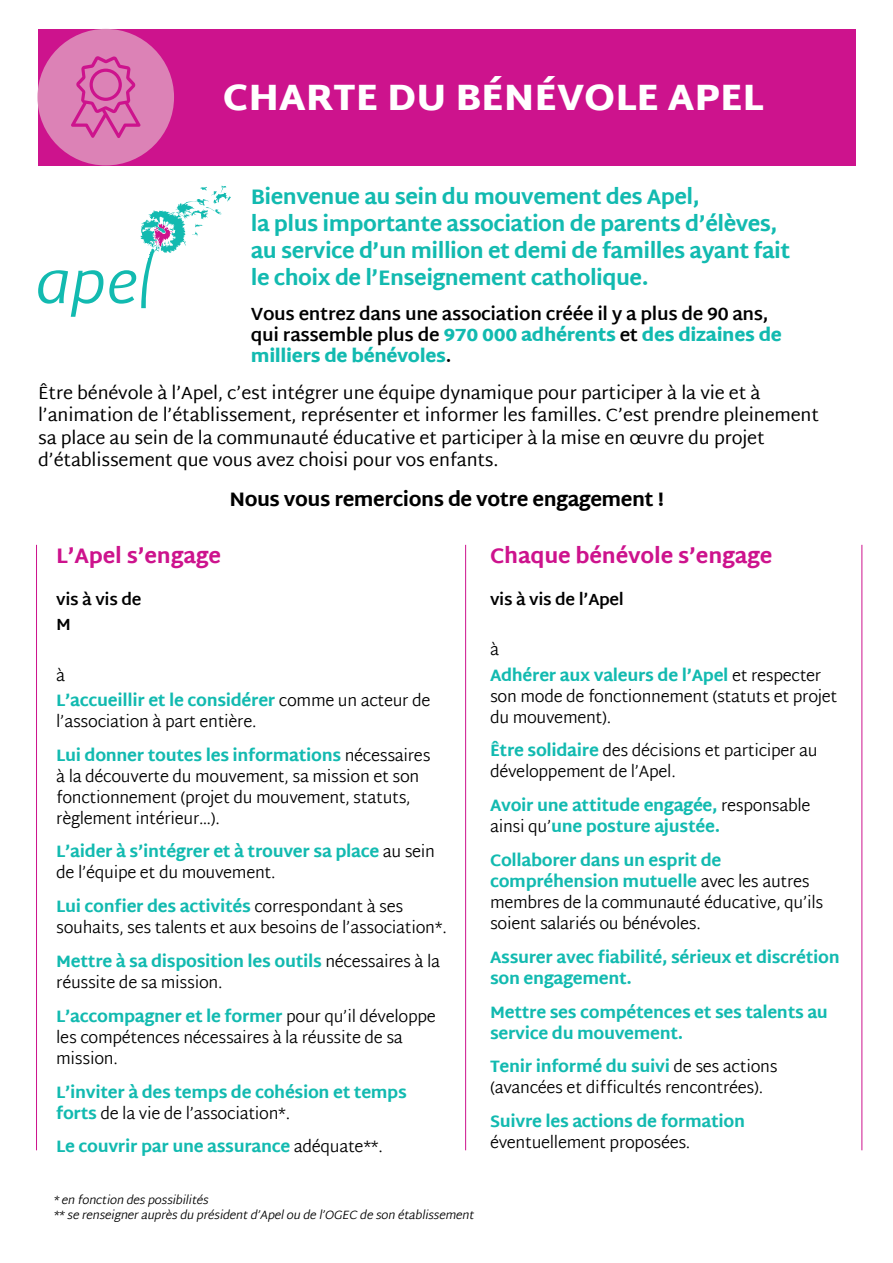
<style>
.page{position:relative;width:893px;height:1263px;background:#fff}
.page>*{position:absolute;margin:0;border:0;box-sizing:border-box;transform-origin:0 0}
._2018_inter{font:900 37.5px "Martel Sans";color:#fff}
._2018_body{font:800 21px/27px "Martel Sans";letter-spacing:-.025em;color:#12bab0}
._2018_inter-2{font:800 21px "Martel Sans";letter-spacing:-.01em;color:#cd138d}
._2018_body-2{font:800 19.5px "Martel Sans";letter-spacing:-.025em;color:#000}
._2018_body-3{font:18px/22.5px "Martel Sans";letter-spacing:-.01em;color:#000}
._2018_body-4{font:700 18px/21px "Martel Sans";letter-spacing:-.02em;color:#000}
._2018_body-5{font:300 16.5px/21px "Martel Sans";letter-spacing:-.02em;color:#000}
._2018_body-6{font:800 16.5px/21px "Martel Sans";letter-spacing:-.02em;color:#12bab0}
._2018_body-7{font:700 16.5px "Martel Sans";letter-spacing:-.02em;color:#000}
._2018_body-8{font:italic 300 12px "Martel Sans";color:#000}
.s1{font-weight:900;color:#12bab0}
.s2{font-weight:800;color:#12bab0}
.s3{font-weight:300;color:#000}
</style>
<div class="page">
<div style="left:38px;top:29px;width:817px;height:137px;background:#cd138d"></div>
<div style="left:37px;top:29px;width:137px;height:136px;background:#dc82b6;border-radius:50%"></div>
<svg style="left:38px;top:270px;width:65px;height:47px"></svg>
<svg style="left:109px;top:185px;width:122px;height:123px"></svg>
<hr style="left:465px;top:545px;width:1px;height:605px;background:#cd138d">
<hr style="left:36px;top:545px;width:1px;height:605px;background:#cd138d">
<hr style="left:861px;top:545px;width:1px;height:605px;background:#cd138d">
<svg style="left:71px;top:56px;width:70px;height:82px"></svg>
<p class="_2018_inter" style="left:223px;top:75px;width:542px">CHARTE DU BÉNÉVOLE APEL</p>
<p class="_2018_body" style="left:251px;top:184px;width:541px">Bienvenue au sein du mouvement des Apel,<br>la plus importante association de parents d’élèves, au service d’un million et demi de familles ayant fait le choix de ’l Enseignement catholique.</p>
<p class="_2018_body-4" style="left:251px;top:304px;width:533px">Vous entrez dans une association créée ayil plus de 90 ans, qui rassemble plus de <span class="s1">970 000 adhérents</span> et <span class="s1">des dizaines de milliers de bénévoles</span>.</p>
<p class="_2018_body-3" style="left:38px;top:381px;width:782px">Être bénévole ’là Apel ’c, est intégrer une équipe dynamique pour participer laà vie et à<br>’l animation de ’l établissement, représenter et informer les familles C. ’est prendre pleinement sa place au sein de la communauté éducative et participer laà mise en œuvre du projet<br>’d établissement que vous avez choisi pour vos enfants.</p>
<p class="_2018_body-2" style="left:229px;top:488px;width:436px">Nous vous remercions de votre engagement !</p>
<p class="_2018_inter-2" style="left:56px;top:543px;width:166px">’L Apel ’s engage</p>
<p class="_2018_body-7" style="left:56px;top:590px;width:87px">vis à vis de</p>
<p class="_2018_body-7" style="left:56px;top:615px;width:16px">M</p>
<p class="_2018_body-5" style="left:56px;top:665px;width:10px">à</p>
<p class="_2018_body-5" style="left:56px;top:691px;width:376px"><span class="s2">’L accueillir et le considérer</span> comme un acteur de ’l association à part entière.</p>
<p class="_2018_body-5" style="left:56px;top:745px;width:376px"><span class="s2">Lui donner toutes les informations</span> nécessaires laà découverte du mouvement, sa mission et son fonctionnement (projet du mouvement, statuts, règlement intérieur... .(</p>
<p class="_2018_body-6" style="left:56px;top:841px;width:380px">’L aider ’sà intégrer et à trouver sa place <span class="s3">au sein de ’l équipe et du mouvement.</span></p>
<p class="_2018_body-5" style="left:56px;top:897px;width:392px"><span class="s2">Lui confier des activités</span> correspondant à ses souhaits, ses talents et aux besoins de ’l association .*</p>
<p class="_2018_body-5" style="left:56px;top:952px;width:385px"><span class="s2">Mettre à sa disposition les outils</span> nécessaires laà réussite de sa mission.</p>
<p class="_2018_body-5" style="left:56px;top:1006px;width:381px"><span class="s2">’L accompagner et le former</span> pour qu i l’ développe les compétences nécessaires laà réussite de sa mission.</p>
<p class="_2018_body-6" style="left:56px;top:1081px;width:352px">’L inviter à des temps de cohésion et temps forts <span class="s3">de la vie de ’l association .*</span></p>
<p class="_2018_body-6" style="left:56px;top:1136px;width:328px">Le couvrir par une assurance <span class="s3">adéquate .**</span></p>
<p class="_2018_body-8" style="left:53px;top:1191px;width:160px">* en fonction des possibilités</p>
<p class="_2018_body-8" style="left:53px;top:1206px;width:212px">** se renseigner auprès du président ’d</p>
<p class="_2018_body-8" style="left:260px;top:1206px;width:219px">Apel ou de OGEC de son établissement</p>
<p class="_2018_body-8" style="left:319px;top:1206px;width:11px">’l</p>
<p class="_2018_inter-2" style="left:490px;top:543px;width:284px">Chaque bénévole ’s engage</p>
<p class="_2018_body-7" style="left:490px;top:590px;width:135px">vis à vis de ’l Apel</p>
<p class="_2018_body-5" style="left:490px;top:640px;width:10px">à</p>
<p class="_2018_body-5" style="left:490px;top:665px;width:349px"><span class="s2">Adhérer aux valeurs de ’l Apel</span> et respecter son mode de fonctionnement (statuts et projet du mouvement .(</p>
<p class="_2018_body-5" style="left:490px;top:741px;width:329px"><span class="s2">Être solidaire</span> des décisions et participer au développement de ’l Apel.</p>
<p class="_2018_body-6" style="left:490px;top:795px;width:322px">Avoir une attitude engagée, <span class="s3">responsable ainsi qu’</span>une posture ajustée.</p>
<p class="_2018_body-5" style="left:490px;top:851px;width:335px"><span class="s2">Collaborer dans un esprit de compréhension mutuelle</span> avec les autres membres de la communauté éducative, qu’ils soient salariés ou bénévoles.</p>
<p class="_2018_body-6" style="left:490px;top:946px;width:351px">Assurer avec fiabilité, sérieux et discrétion son engagement.</p>
<p class="_2018_body-6" style="left:490px;top:1001px;width:339px">Mettre ses compétences et ses talents au service du mouvement.</p>
<p class="_2018_body-5" style="left:490px;top:1057px;width:289px"><span class="s2">Tenir informé du suivi</span> de ses actions (avancées et difficultés rencontrées .(</p>
<p class="_2018_body-6" style="left:490px;top:1111px;width:257px">Suivre les actions de formation <span class="s3">éventuellement proposées.</span></p>
</div>
